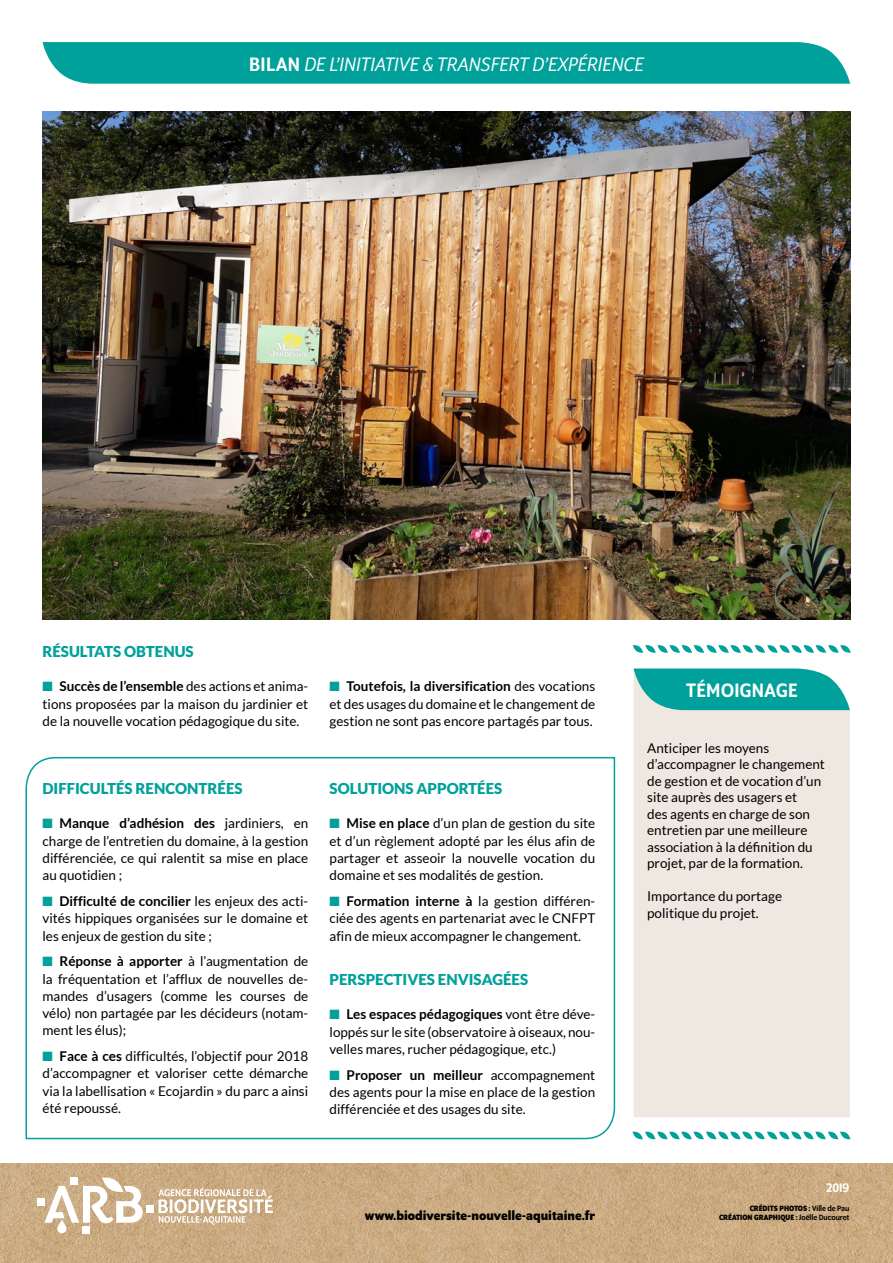
<style>
.page{position:relative;width:893px;height:1263px;background:#fff}
.page>*{position:absolute;margin:0;border:0;box-sizing:border-box;transform-origin:0 0}
.t1{font:italic 21px "Program OT";color:#fff}
.t2{font:500 21px "Program OT";letter-spacing:.02em;color:#fff}
.t3{font:900 15px "Lato";color:#00a19a}
.t4{font:13.5px/17.2px "Lato";color:#000;text-align:justify}
.t5{font:700 13.5px "Program OT";color:#000}
.t6{font:500 13.5px "Program OT";color:#fff}
.t7{font:700 8.25px/9.9px "Program OT";color:#000;text-align:right}
.s1{font-weight:500;font-style:normal}
.s2{color:#00a19a}
.s3{font-weight:700}
.s4{font-weight:500}
</style>
<div class="page">
<img style="left:0;top:1163px;width:893px;height:100px">
<div style="left:83px;top:1226px;width:7px;height:7px;background:#fff"></div>
<div style="left:57px;top:1220px;width:9px;height:13px;background:#fff;border-radius:5px"></div>
<div style="left:37px;top:1198px;width:7px;height:7px;background:#fff"></div>
<div style="left:146px;top:1205px;width:7px;height:7px;background:#fff"></div>
<svg style="left:44px;top:1177px;width:99px;height:46px"></svg>
<svg style="left:159px;top:1187px;width:114px;height:38px"></svg>
<div style="left:634px;top:710px;width:216px;height:407px;background:#eee8e1"></div>
<svg style="left:25px;top:756px;width:591px;height:384px"></svg>
<img style="left:43px;top:112px;width:807px;height:508px">
<svg style="left:43px;top:42px;width:807px;height:42px;background:#09a49d"></svg>
<svg style="left:634px;top:668px;width:216px;height:42px;background:#1eaba4"></svg>
<svg style="left:632px;top:1131px;width:218px;height:9px"></svg>
<svg style="left:633px;top:645px;width:218px;height:8px"></svg>
<h1 class="t1" style="left:249px;top:53px;width:396px"><span class="s1">BILAN</span> DE L’INITIATIVE &amp; TRANSFERT D’EXPÉRIENCE</h1>
<p class="t3" style="left:43px;top:643px;width:153px">RÉSULTATS OBTENUS</p>
<p class="t4" style="left:43px;top:678px;width:267px"><span class="s2">■</span> <span class="s3">Succès de l’ensemble</span> des actions et anima&shy;tions proposées par la maison du jardinier et de la nouvelle vocation pédagogique du site.</p>
<p class="t4" style="left:330px;top:678px;width:267px"><span class="s2">■</span> <span class="s3">Toutefois, la diversification</span> des vocations et des usages du domaine et le changement de gestion ne sont pas encore partagés par tous.</p>
<h1 class="t2" style="left:686px;top:678px;width:113px">TÉMOIGNAGE</h1>
<p class="t3" style="left:43px;top:780px;width:202px">DIFFICULTÉS RENCONTRÉES</p>
<p class="t4" style="left:43px;top:815px;width:267px"><span class="s2">■</span> <span class="s3">Manque d’adhésion des</span> jardiniers, en charge de l’entretien du domaine, à la gestion différenciée, ce qui ralentit sa mise en place au quotidien ;</p>
<p class="t4" style="left:43px;top:892px;width:267px"><span class="s2">■</span> <span class="s3">Difficulté de concilier</span> les enjeux des acti&shy;vités hippiques organisées sur le domaine et les enjeux de gestion du site ;</p>
<p class="t4" style="left:43px;top:953px;width:267px"><span class="s2">■</span> <span class="s3">Réponse à apporter</span> à l’augmentation de la fréquentation et l’afflux de nouvelles de&shy;mandes d’usagers (comme les courses de vélo) non partagée par les décideurs (notam&shy;ment les élus);</p>
<p class="t4" style="left:43px;top:1047px;width:267px"><span class="s2">■</span> <span class="s3">Face à ces</span> difficultés, l’objectif pour 2018 d’accompagner et valoriser cette démarche via la labellisation « Ecojardin » du parc a ainsi été repoussé.</p>
<p class="t3" style="left:330px;top:780px;width:174px">SOLUTIONS APPORTÉES</p>
<p class="t4" style="left:330px;top:815px;width:267px"><span class="s2">■</span> <span class="s3">Mise en place</span> d’un plan de gestion du site et d’un règlement adopté par les élus afin de partager et asseoir la nouvelle vocation du domaine et ses modalités de gestion.</p>
<p class="t4" style="left:330px;top:892px;width:267px"><span class="s2">■</span> <span class="s3">Formation interne à</span> la gestion différen&shy;ciée des agents en partenariat avec le CNFPT afin de mieux accompagner le changement.</p>
<p class="t3" style="left:330px;top:971px;width:200px">PERSPECTIVES ENVISAGÉES</p>
<p class="t4" style="left:330px;top:1006px;width:267px"><span class="s2">■</span> <span class="s3">Les espaces pédagogiques</span> vont être déve&shy;loppés sur le site (observatoire à oiseaux, nou&shy;velles mares, rucher pédagogique, etc.)</p>
<p class="t4" style="left:330px;top:1066px;width:267px"><span class="s2">■</span> <span class="s3">Proposer un meilleur</span> accompagnement des agents pour la mise en place de la gestion différenciée et des usages du site.</p>
<p class="t5" style="left:365px;top:1208px;width:232px">www.biodiversite-nouvelle-aquitaine.fr</p>
<p class="t4" style="left:647px;top:740px;width:179px;line-height:16.5px;text-align:left">Anticiper les moyens d’accompagner le changement de gestion et de vocation d’un site auprès des usagers et<br>des agents en charge de son entretien par une meilleure association à la définition du projet, par de la formation.</p>
<p class="t4" style="left:647px;top:888px;width:136px;line-height:16.5px">Importance du portage politique du projet.</p>
<p class="t6" style="left:827px;top:1180px;width:24px">2019</p>
<p class="t7" style="left:719px;top:1203px;width:132px">CRÉDITS PHOTOS : <span class="s4">Ville de Pau<br></span>CRÉATION GRAPHIQUE : <span class="s4">Joëlle Ducouret</span></p>
</div>
